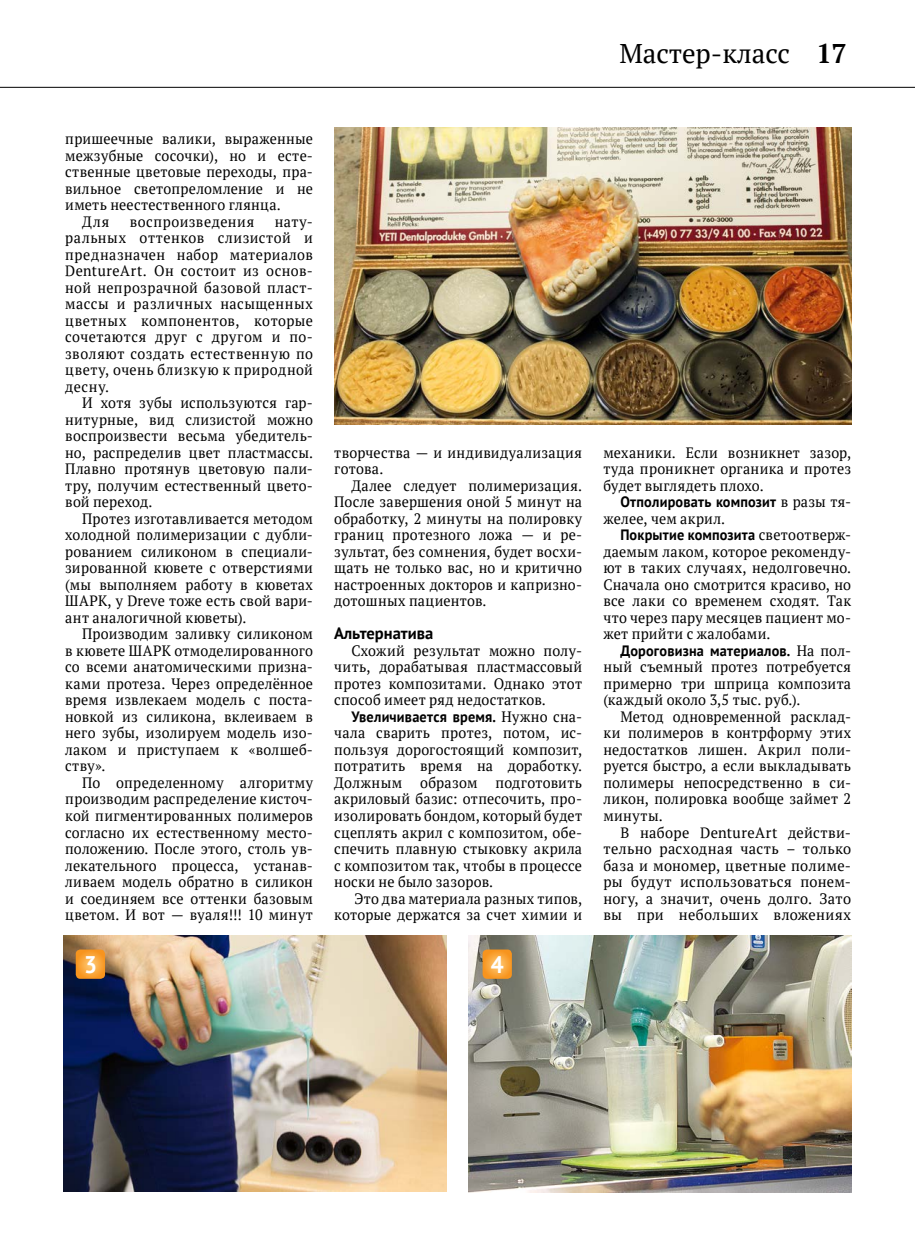
<style>
.page{position:relative;width:915px;height:1255px;background:#fff}
.page>*{position:absolute;margin:0;border:0;box-sizing:border-box;transform-origin:0 0}
.t1{font:27px "PT Serif";color:#000}
.t2{font:700 24px "PT Sans";color:#fff;scale:.95 1}
.t3{font:700 16.5px "PT Sans";color:#000}
.t4{font:15px/16.5px "PT Serif";letter-spacing:.02em;color:#000;text-align:justify;scale:.95 1}
.t5{font:15px/16.5px "PT Serif";letter-spacing:.02em;color:#000;text-align:justify}
.t6{font:700 15px "PT Sans";letter-spacing:.01em;color:#000;scale:.95 1}
.t7{font:15px "PT Serif";letter-spacing:.04em;color:#000;scale:.95 1}
.s1{font-weight:700}
.s2{font-family:"PT Serif";font-weight:400}
</style>
<div class="page">
<hr style="left:0;top:87px;width:914px;height:1px;background:#000">
<img style="left:334px;top:128px;width:516px;height:297px">
<img style="left:468px;top:935px;width:382px;height:257px">
<img style="left:64px;top:935px;width:382px;height:256px">
<svg style="left:76px;top:949px;width:29px;height:29px"></svg>
<svg style="left:482px;top:949px;width:29px;height:29px"></svg>
<h1 class="t1" style="left:619px;top:36px;width:229px">Мастер-класс <span class="s1">17</span></h1>
<p class="t4" style="left:65px;top:130px;width:262px">пришеечные валики, выраженные</p>
<p class="t4" style="left:65px;top:147px;width:262px">межзубные сосочки), но и есте-</p>
<p class="t4" style="left:65px;top:163px;width:262px">ственные цветовые переходы, пра-</p>
<p class="t4" style="left:65px;top:180px;width:262px">вильное светопреломление и не</p>
<p class="t4" style="left:65px;top:196px;width:228px">иметь неестественного глянца.</p>
<p class="t4" style="left:82px;top:213px;width:30px">Для</p>
<p class="t7" style="left:130px;top:212px;width:133px">воспроизведения</p>
<p class="t4" style="left:65px;top:213px;width:262px;text-indent:209px">нату&shy;ральных оттенков слизистой и предназначен набор материалов DentureArt. Он состоит из основ&shy;ной непрозрачной базовой пласт&shy;массы и различных насыщенных цветных компонентов, которые сочетаются друг с другом и по&shy;зволяют создать естественную по цвету, очень близкую к природной десну.</p>
<p class="t4" style="left:65px;top:394px;width:262px;text-indent:17px">И хотя зубы используются гар&shy;нитурные, вид слизистой можно воспроизвести весьма убедитель&shy;но, распределив цвет пластмассы.<br>Плавно протянув цветовую пали&shy;тру, получим естественный цвето&shy;вой переход.</p>
<p class="t4" style="left:65px;top:510px;width:262px;text-indent:17px">Протез изготавливается методом холодной полимеризации с дубли&shy;рованием силиконом в специали&shy;зированной кювете с отверстиями (мы выполняем работу в кюветах ШАРК, у Dreve тоже есть свой вари&shy;ант аналогичной кюветы).</p>
<p class="t4" style="left:65px;top:625px;width:262px;text-indent:17px">Производим заливку силиконом в кювете ШАРК отмоделированного со всеми анатомическими призна&shy;ками протеза. Через определённое время извлекаем модель с поста&shy;новкой из силикона, вклеиваем в него зубы, изолируем модель изо&shy;лаком и приступаем к «волшеб&shy;ству».</p>
<p class="t4" style="left:65px;top:774px;width:262px;text-indent:17px">По определенному алгоритму производим распределение кисточ&shy;кой пигментированных полимеров согласно их естественному место&shy;положению. После этого, столь ув&shy;лекательного процесса, устанав&shy;ливаем модель обратно в силикон и соединяем все оттенки базовым цветом. И вот — вуаля!!! 10 минут</p>
<p class="t4" style="left:334px;top:444px;width:262px">творчества — и индивидуализация готова.</p>
<p class="t4" style="left:334px;top:477px;width:262px;text-indent:17px">Далее следует полимеризация.<br>После завершения оной 5 минут на обработку, 2 минуты на полировку границ протезного ложа — и ре&shy;зультат, без сомнения, будет восхи&shy;щать не только вас, но и критично настроенных докторов и капризно&shy;дотошных пациентов.</p>
<p class="t3" style="left:334px;top:622px;width:100px">Альтернатива</p>
<p class="t4" style="left:334px;top:642px;width:262px;text-indent:17px">Схожий результат можно полу&shy;чить, дорабатывая пластмассовый протез композитами. Однако этот способ имеет ряд недостатков.</p>
<p class="t6" style="left:351px;top:706px;width:244px">Увеличивается время. <span class="s2">Нужно сна-</span></p>
<p class="t4" style="left:334px;top:724px;width:262px">чала сварить протез, потом, ис&shy;пользуя дорогостоящий композит, потратить время на доработку.<br>Должным образом подготовить акриловый базис: отпесочить, про&shy;изолировать бондом, который будет сцеплять акрил с композитом, обе&shy;спечить плавную стыковку акрила с композитом так, чтобы в процессе носки не было зазоров.</p>
<p class="t4" style="left:334px;top:889px;width:262px;text-align:right">Это два материала разных типов, которые держатся за счет химии и</p>
<h2 class="t2" style="left:84px;top:949px;width:15px">3</h2>
<h2 class="t2" style="left:490px;top:949px;width:15px">4</h2>
<p class="t4" style="left:603px;top:444px;width:262px">механики. Если возникнет зазор, туда проникнет органика и протез будет выглядеть плохо.</p>
<p class="t6" style="left:620px;top:492px;width:244px">Отполировать композит <span class="s2">в разы тя-</span></p>
<p class="t4" style="left:603px;top:510px;width:130px">желее, чем акрил.</p>
<p class="t6" style="left:620px;top:525px;width:244px">Покрытие композита <span class="s2">светоотверж-</span></p>
<p class="t4" style="left:603px;top:543px;width:262px">даемым лаком, которое рекоменду&shy;ют в таких случаях, недолговечно.<br>Сначала оно смотрится красиво, но все лаки со временем сходят. Так что через пару месяцев пациент мо&shy;жет прийти с жалобами.</p>
<p class="t6" style="left:620px;top:640px;width:244px">Дороговизна материалов. <span class="s2">На пол-</span></p>
<p class="t4" style="left:603px;top:658px;width:262px">ный съемный протез потребуется примерно три шприца композита (каждый около 3,5 тыс. руб.).</p>
<p class="t4" style="left:603px;top:708px;width:262px;text-indent:17px">Метод одновременной расклад&shy;ки полимеров в контрформу этих недостатков лишен. Акрил поли&shy;руется быстро, а если выкладывать полимеры непосредственно в си&shy;ликон, полировка вообще займет 2 минуты.</p>
<p class="t5" style="left:603px;top:823px;width:249px;text-indent:17px">В наборе DentureArt действи&shy;тельно расходная часть – только база и мономер, цветные полиме&shy;ры будут использоваться понем&shy;ногу, а значит, очень долго. Зато вы при небольших вложениях</p>
</div>
